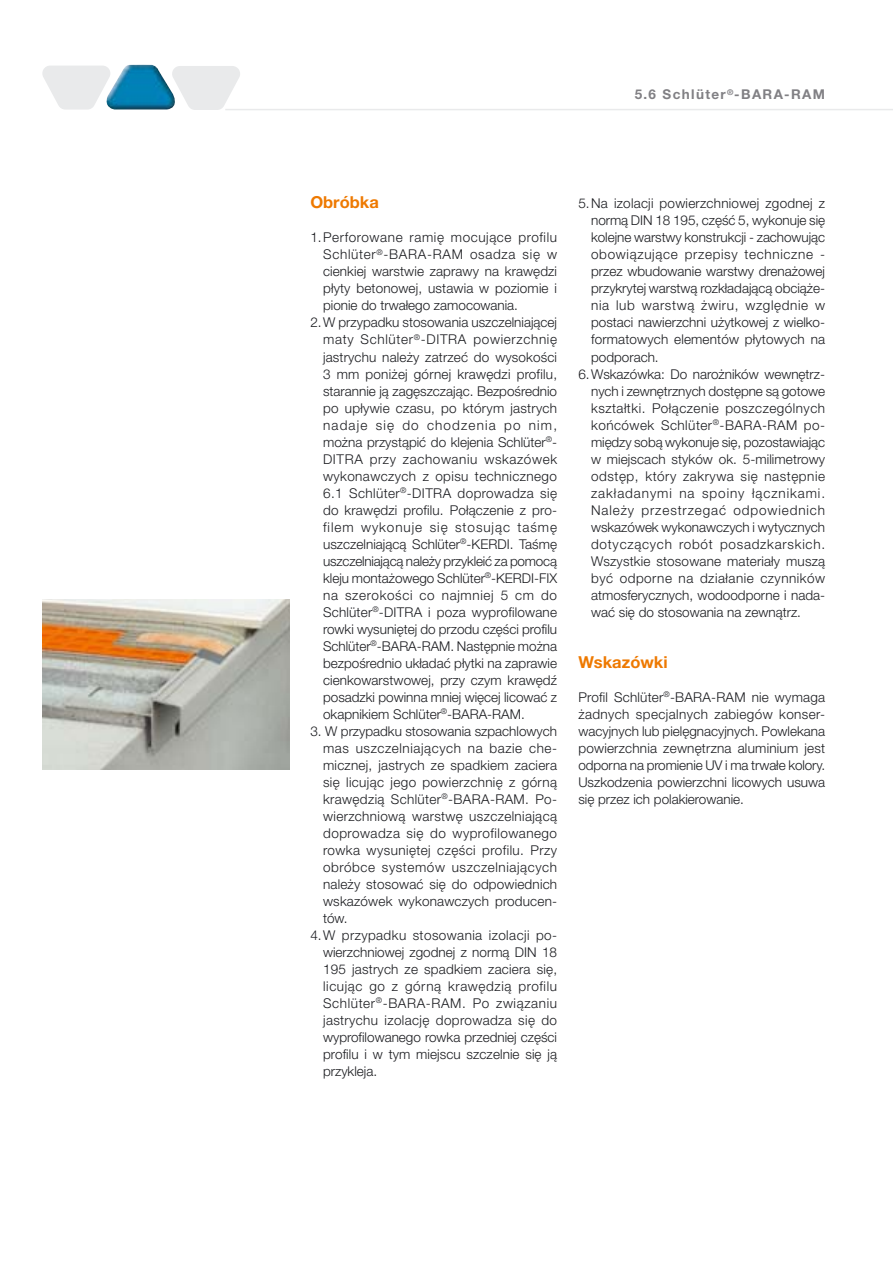
<style>
.page{position:relative;width:893px;height:1263px;background:#fff}
.page>*{position:absolute;margin:0;border:0;box-sizing:border-box;transform-origin:0 0}
.t1{font:700 16.5px "Helvetica Neue LT Pro";color:#ee7900}
.t2{font:300 13.5px/17px "Helvetica Neue LT Pro";color:#1b1c20;text-align:justify}
.t3{font:700 13.5px "Helvetica Neue LT Pro";letter-spacing:.1em;color:#818084}
</style>
<div class="page">
<hr style="left:225px;top:109px;width:667px;height:1px;background:#e9eaeb">
<svg style="left:42px;top:65px;width:198px;height:45px"></svg>
<img style="left:42px;top:600px;width:247px;height:170px">
<p class="t3" style="left:634px;top:89px;width:192px">5.6 Schlüter<sup>®</sup>-BARA-RAM</p>
<p class="t1" style="left:310px;top:197px;width:70px">Obróbka</p>
<p class="t2" style="left:323px;top:230px;width:235px;text-indent:-13px">1. Perforowane ramię mocujące profilu Schlüter<sup>®</sup>-BARA-RAM osadza się w cienkiej warstwie zaprawy na krawędzi płyty betonowej, ustawia w poziomie i pionie do trwałego zamocowania.</p>
<p class="t2" style="left:323px;top:315px;width:235px;text-indent:-13px">2. W przypadku stosowania uszczelniającej maty Schlüter<sup>®</sup>-DITRA powierzchnię jastrychu należy zatrzeć do wysokości 3 mm poniżej górnej krawędzi profilu, starannie ją zagęszczając. Bezpośrednio po upływie czasu, po którym jastrych nadaje się do chodzenia po nim, można przystąpić do klejenia Schlüter<sup>®</sup>- DITRA przy zachowaniu wskazówek wykonawczych z opisu technicznego 6.1 Schlüter<sup>®</sup>-DITRA doprowadza się do krawędzi profilu. Połączenie z pro&shy;filem wykonuje się stosując taśmę uszczelniającą Schlüter<sup>®</sup>-KERDI. Taśmę uszczelniającą należy przykleić za pomocą kleju montażowego Schlüter<sup>®</sup>-KERDI-FIX na szerokości co najmniej 5 cm do Schlüter<sup>®</sup>-DITRA i poza wyprofilowane rowki wysuniętej do przodu części profilu Schlüter<sup>®</sup>-BARA-RAM. Następnie można bezpośrednio układać płytki na zaprawie cienkowarstwowej, przy czym krawędź posadzki powinna mniej więcej licować z okapnikiem Schlüter<sup>®</sup>-BARA-RAM.</p>
<p class="t2" style="left:323px;top:724px;width:235px;text-indent:-13px">3. W przypadku stosowania szpachlowych mas uszczelniających na bazie che&shy;micz nej, jastrych ze spadkiem zaciera się licując jego powierzchnię z górną krawędzią Schlüter<sup>®</sup>-BARA-RAM. Po&shy;wierz chniową warstwę uszczelniającą doprowadza się do wyprofilowanego rowka wysuniętej części profilu. Przy obróbce systemów uszczelniających należy stosować się do odpowiednich wskazówek wykonawczych producen&shy;tów.</p>
<p class="t2" style="left:323px;top:928px;width:235px;text-indent:-13px">4. W przypadku stosowania izolacji po&shy;wierzchniowej zgodnej z normą DIN 18<br>195 jastrych ze spadkiem zaciera się, licując go z górną krawędzią profilu Schlüter<sup>®</sup>-BARA-RAM. Po związaniu jastrychu izolację doprowadza się do wyprofilowanego rowka przedniej części profilu i w tym miejscu szczelnie się ją przykleja.</p>
<p class="t2" style="left:591px;top:196px;width:235px;text-indent:-13px">5. Na izolacji powierzchniowej zgodnej z normą DIN 18 195, część 5, wykonuje się kolejne warstwy konstrukcji - zachowując obowiązujące przepisy techniczne - przez wbudowanie warstwy drenażowej przykrytej warstwą rozkładającą obciąże&shy;nia lub warstwą żwiru, względnie w postaci nawierzchni użytkowej z wielko&shy;formatowych elementów płytowych na podporach.</p>
<p class="t2" style="left:591px;top:366px;width:235px;text-indent:-13px">6. Wskazówka: Do narożników wewnętrz&shy;nych i zewnętrznych dostępne są gotowe kształtki. Połączenie poszczególnych końcówek Schlüter<sup>®</sup>-BARA-RAM po&shy;między sobą wykonuje się, pozosta wia jąc w miejscach styków ok. 5-milimetrowy odstęp, który zakrywa się następnie zakładanymi na spoiny łącznikami.<br>Należy przestrzegać odpowiednich wskazówek wykonawczych i wytycznych dotyczących robót posadzkarskich.<br>Wszystkie stosowane materiały muszą być odporne na działanie czynników atmosferycznych, wodoodporne i nada&shy;wać się do stosowania na zew nątrz.</p>
<p class="t1" style="left:578px;top:656px;width:91px">Wskazówki</p>
<p class="t2" style="left:578px;top:690px;width:248px">Profil Schlüter<sup>®</sup>-BARA-RAM nie wymaga żadnych specjalnych zabiegów konser&shy;wacyjnych lub pielęgnacyjnych. Powlekana powierzchnia zewnętrzna aluminium jest odporna na promienie UV i ma trwałe kolory.<br>Uszkodzenia powierzchni licowych usuwa się przez ich polakierowanie.</p>
</div>
